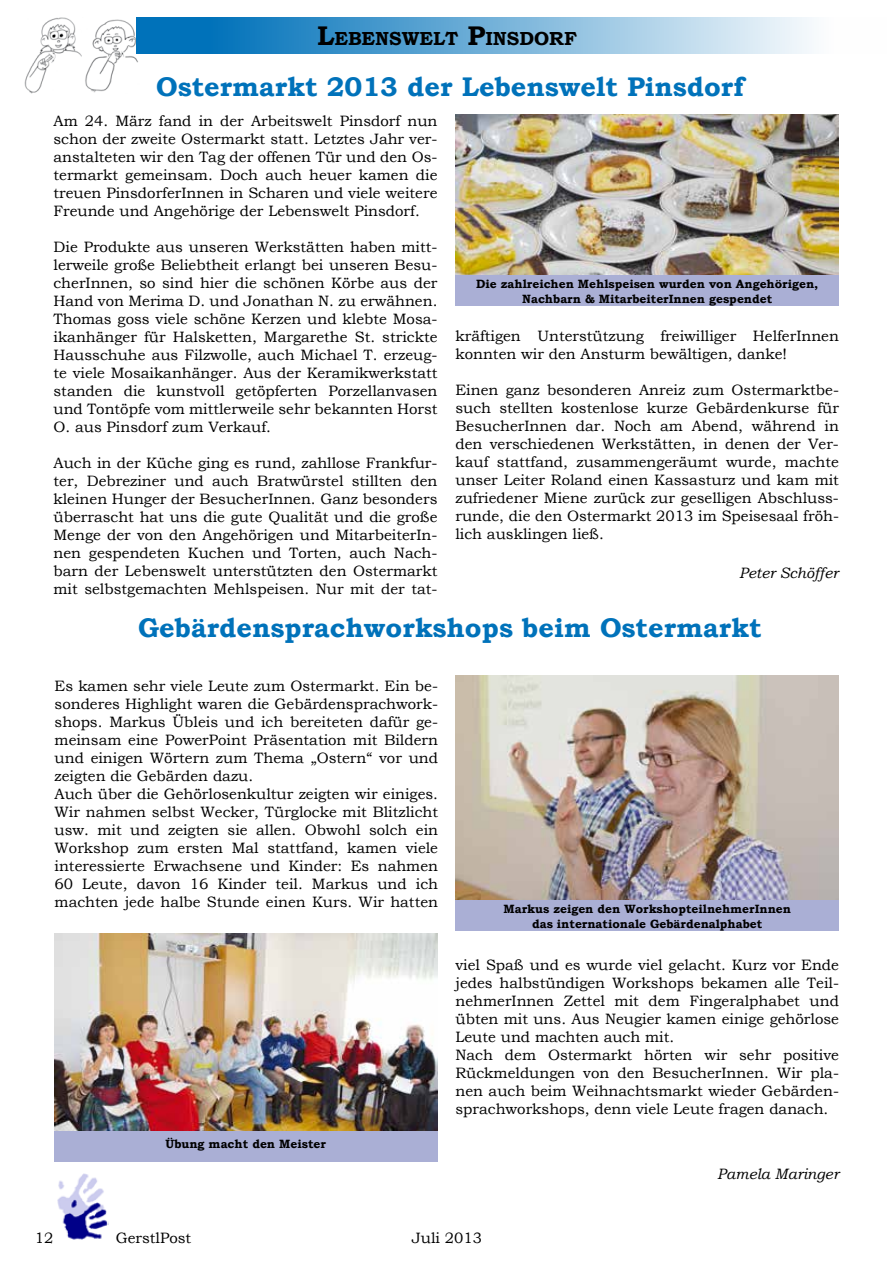
<style>
.page{position:relative;width:893px;height:1263px;background:#fff}
.page>*{position:absolute;margin:0;border:0;box-sizing:border-box;transform-origin:0 0}
.t1{font:700 27px "Bookman Old Style";color:#0072ba}
.t2{font:700 18.9px "Bookman Old Style";color:#000}
.t3{font:15px/18px "Bookman Old Style";color:#000;text-align:justify}
.t4{font:italic 15px "Bookman Old Style";color:#000}
.t5{font:700 12px/14.4px "Bookman Old Style";color:#000;text-align:center}
.s1{font-size:27px}
</style>
<div class="page">
<img style="left:57px;top:1173px;width:51px;height:67px">
<img style="left:24px;top:17px;width:114px;height:77px">
<div style="left:136px;top:17px;width:750px;height:37px;background:linear-gradient(to right,#0065b4,#fff)"></div>
<img style="left:455px;top:115px;width:384px;height:160px">
<div style="left:455px;top:275px;width:384px;height:31px;background:#aaafd5"></div>
<img style="left:455px;top:675px;width:384px;height:225px">
<img style="left:54px;top:933px;width:383px;height:197px">
<div style="left:455px;top:900px;width:384px;height:31px;background:#aaafd5"></div>
<div style="left:54px;top:1130px;width:383px;height:31px;background:#aaafd5"></div>
<p class="t2" style="left:317px;top:25px;width:261px"><span class="s1">L</span>EBENSWELT <span class="s1">P</span>INSDORF</p>
<h1 class="t1" style="left:156px;top:67px;width:589px">Ostermarkt 2013 der Lebenswelt Pinsdorf</h1>
<p class="t3" style="left:54px;top:111px;width:385px">Am 24. März fand in der Arbeitswelt Pinsdorf nun schon der zweite Ostermarkt statt. Letztes Jahr ver&shy;anstalteten wir den Tag der offenen Tür und den Os&shy;termarkt gemeinsam. Doch auch heuer kamen die treuen PinsdorferInnen in Scharen und viele weitere Freunde und Angehörige der Lebenswelt Pinsdorf.</p>
<p class="t3" style="left:54px;top:237px;width:385px">Die Produkte aus unseren Werkstätten haben mitt&shy;lerweile große Beliebtheit erlangt bei unseren Besu&shy;cherInnen, so sind hier die schönen Körbe aus der Hand von Merima D. und Jonathan N. zu erwähnen.<br>Thomas goss viele schöne Kerzen und klebte Mosa&shy;ikanhänger für Halsketten, Margarethe St. strickte Hausschuhe aus Filzwolle, auch Michael T. erzeug&shy;te viele Mosaikanhänger. Aus der Keramikwerkstatt standen die kunstvoll getöpferten Porzellanvasen und Tontöpfe vom mittlerweile sehr bekannten Horst O. aus Pinsdorf zum Verkauf.</p>
<p class="t3" style="left:54px;top:453px;width:385px">Auch in der Küche ging es rund, zahllose Frankfur&shy;ter, Debreziner und auch Bratwürstel stillten den kleinen Hunger der BesucherInnen. Ganz besonders überrascht hat uns die gute Qualität und die große Menge der von den Angehörigen und MitarbeiterIn&shy;nen gespendeten Kuchen und Torten, auch Nach&shy;barn der Lebenswelt unterstützten den Ostermarkt mit selbstgemachten Mehlspeisen. Nur mit der tat-</p>
<p class="t5" style="left:476px;top:277px;width:343px">Die zahlreichen Mehlspeisen wurden von Angehörigen,<br>Nachbarn &amp; MitarbeiterInnen gespendet</p>
<p class="t3" style="left:455px;top:327px;width:385px">kräftigen Unterstützung freiwilliger HelferInnen konnten wir den Ansturm bewältigen, danke!</p>
<p class="t3" style="left:455px;top:381px;width:385px">Einen ganz besonderen Anreiz zum Ostermarktbe&shy;such stellten kostenlose kurze Gebärdenkurse für BesucherInnen dar. Noch am Abend, während in den verschiedenen Werkstätten, in denen der Ver&shy;kauf stattfand, zusammengeräumt wurde, machte unser Leiter Roland einen Kassasturz und kam mit zufriedener Miene zurück zur geselligen Abschluss&shy;runde, die den Ostermarkt 2013 im Speisesaal fröh&shy;lich ausklingen ließ.</p>
<p class="t4" style="left:739px;top:563px;width:101px">Peter Schöffer</p>
<h1 class="t1" style="left:138px;top:608px;width:625px">Gebärdensprachworkshops beim Ostermarkt</h1>
<p class="t3" style="left:55px;top:677px;width:385px;text-align:left">Es kamen sehr viele Leute zum Ostermarkt. Ein be&shy;sonderes Highlight waren die Gebärdensprachwork&shy;shops. Markus Übleis und ich bereiteten dafür ge&shy;meinsam eine PowerPoint Präsentation mit Bildern und einigen Wörtern zum Thema „Ostern“ vor und zeigten die Gebärden dazu.<br>Auch über die Gehörlosenkultur zeigten wir einiges.<br>Wir nahmen selbst Wecker, Türglocke mit Blitzlicht usw. mit und zeigten sie allen. Obwohl solch ein Workshop zum ersten Mal stattfand, kamen viele interessierte Erwachsene und Kinder: Es nahmen 60 Leute, davon 16 Kinder teil. Markus und ich machten jede halbe Stunde einen Kurs. Wir hatten</p>
<p class="t5" style="left:503px;top:902px;width:289px">Markus zeigen den WorkshopteilnehmerInnen das internationale Gebärdenalphabet</p>
<p class="t5" style="left:165px;top:1137px;width:162px">Übung macht den Meister</p>
<p class="t3" style="left:455px;top:956px;width:385px;text-align:left">viel Spaß und es wurde viel gelacht. Kurz vor Ende jedes halbstündigen Workshops bekamen alle Teil&shy;nehmerInnen Zettel mit dem Fingeralphabet und übten mit uns. Aus Neugier kamen einige gehörlose Leute und machten auch mit.<br>Nach dem Ostermarkt hörten wir sehr positive Rückmeldungen von den BesucherInnen. Wir pla&shy;nen auch beim Weihnachtsmarkt wieder Gebärden&shy;sprachworkshops, denn viele Leute fragen danach.</p>
<p class="t4" style="left:717px;top:1164px;width:123px">Pamela Maringer</p>
<p class="t3" style="left:35px;top:1229px;width:20px">12</p>
<p class="t3" style="left:116px;top:1229px;width:77px">GerstlPost</p>
<p class="t3" style="left:412px;top:1229px;width:72px">Juli 2013</p>
</div>
